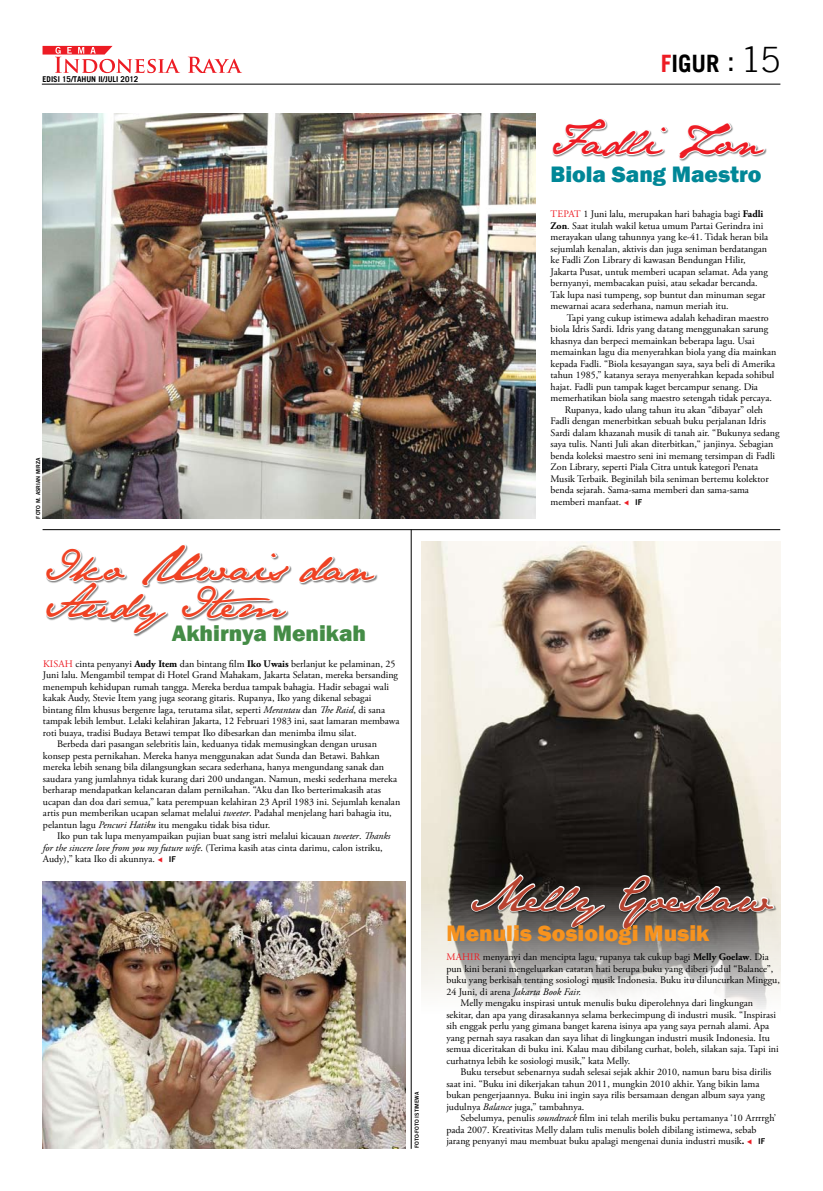
<style>
.page{position:relative;width:823px;height:1191px;background:#fff}
.page>*{position:absolute;margin:0;border:0;box-sizing:border-box;transform-origin:0 0}
.t1{font:40px/37px "Jane Austen";color:#ef4223}
.t2{font:40px "Jane Austen";color:#b84330}
.t3{font:40px "Jane Austen";color:#ed1c24}
.t4{font:700 24px "Trade Gothic LT";color:#000}
.t5{font:800 23px "Franklin Gothic";color:#f7931e}
.t6{font:800 23px "Franklin Gothic";color:#008797}
.t7{font:800 23px "Franklin Gothic";color:#448c46}
.t8{font:10px/11.5px "Adobe Garamond Pro";color:#000}
.t9{font:italic 10px "Adobe Garamond Pro";color:#000}
.t10{font:10px "Adobe Garamond Pro";color:#ed1c24}
.t11{font:700 8px "Trade Gothic LT";color:#000}
.t12{font:5.5px "Trade Gothic LT Bold Two";color:#000}
.s1{color:#ed1c24}
.s2{font-weight:700}
.s3{font-style:italic}
.s4{font-family:"Trade Gothic LT Bold Two";font-size:8px}
.s5{font-weight:300;font-size:35px}
.s6{font-style:normal}
</style>
<div class="page">
<img style="left:43px;top:113px;width:492px;height:405px">
<img style="left:43px;top:881px;width:362px;height:267px">
<img style="left:421px;top:542px;width:359px;height:467px">
<hr style="left:42px;top:84px;width:738px;height:1px;background:#000">
<svg style="left:42px;top:46px;width:200px;height:27px"></svg>
<hr style="left:43px;top:529px;width:736px;height:1px;background:#000">
<hr style="left:411px;top:529px;width:1px;height:619px;background:#000">
<svg style="left:552px;top:119px;width:116px;height:39px"></svg>
<svg style="left:678px;top:123px;width:87px;height:37px"></svg>
<div style="left:471px;top:874px;width:351px;height:84px;background:#000;opacity:.5"></div>
<svg style="left:469px;top:873px;width:136px;height:56px;background:#686663"></svg>
<svg style="left:617px;top:873px;width:158px;height:57px;background:#716e6b"></svg>
<div style="left:46px;top:544px;width:648px;height:121px;background:#000;opacity:.5"></div>
<svg style="left:297px;top:554px;width:79px;height:31px"></svg>
<svg style="left:46px;top:544px;width:245px;height:91px"></svg>
<p class="t11" style="left:43px;top:74px;width:97px">EDISI 15/TAHUN II/JULI 2012</p>
<p class="t12" style="left:35px;top:518px;width:62px;rotate:-90deg">foto M . Asrian M irza</p>
<h1 class="t1" style="left:43px;top:547px;width:330px">Iko Uwais dan<br>Audy Item</h1>
<h3 class="t7" style="left:172px;top:619px;width:196px">Akhirnya Menikah</h3>
<p class="t8" style="left:43px;top:658px;width:353px"><span class="s1">KIsah</span> cinta penyanyi <span class="s2">Audy Item</span> dan bintang film <span class="s2">Iko Uwais</span> berlanjut ke pelaminan, 25</p>
<p class="t8" style="left:43px;top:670px;width:356px">Juni lalu. Mengambil tempat di Hotel Grand Mahakam, Jakarta Selatan, mereka bersanding</p>
<p class="t8" style="left:43px;top:681px;width:347px">menempuh kehidupan rumah tangga. Mereka berdua tampak bahagia. Hadir sebagai wali</p>
<p class="t8" style="left:43px;top:693px;width:329px">kakak Audy, Stevie Item yang juga seorang gitaris. Rupanya, Iko yang dikenal sebagai</p>
<p class="t8" style="left:43px;top:704px;width:343px">bintang film khusus bergenre laga, terutama silat, seperti <span class="s3">Merantau</span> dan <span class="s3">The Raid</span>, di sana</p>
<p class="t8" style="left:43px;top:716px;width:358px">tampak lebih lembut. Lelaki kelahiran Jakarta, 12 Februari 1983 ini, saat lamaran membawa</p>
<p class="t8" style="left:43px;top:727px;width:315px">roti buaya, tradisi Budaya Betawi tempat Iko dibesarkan dan menimba ilmu silat.</p>
<p class="t8" style="left:57px;top:739px;width:321px">Berbeda dari pasangan selebritis lain, keduanya tidak memusingkan dengan urusan</p>
<p class="t8" style="left:43px;top:750px;width:338px">konsep pesta pernikahan. Mereka hanya menggunakan adat Sunda dan Betawi. Bahkan</p>
<p class="t8" style="left:43px;top:762px;width:342px">mereka lebih senang bila dilangsungkan secara sederhana, hanya mengundang sanak dan</p>
<p class="t8" style="left:43px;top:773px;width:355px">saudara yang jumlahnya tidak kurang dari 200 undangan. Namun, meski sederhana mereka</p>
<p class="t8" style="left:43px;top:785px;width:339px">berharap mendapatkan kelancaran dalam pernikahan. “Aku dan Iko berterimakasih atas</p>
<p class="t8" style="left:43px;top:796px;width:358px">ucapan dan doa dari semua,” kata perempuan kelahiran 23 April 1983 ini. Sejumlah kenalan</p>
<p class="t8" style="left:43px;top:808px;width:350px">artis pun memberikan ucapan selamat melalui <span class="s3">tweeter</span>. Padahal menjelang hari bahagia itu,</p>
<p class="t8" style="left:43px;top:819px;width:229px">pelantun lagu <span class="s3">Pencuri Hatiku</span> itu mengaku tidak bisa tidur.</p>
<p class="t8" style="left:57px;top:831px;width:335px">Iko pun tak lupa menyampaikan pujian buat sang istri melalui kicauan <span class="s3">tweeter</span>. <span class="s3">Thanks</span></p>
<p class="t8" style="left:43px;top:842px;width:341px"><span class="s3">for the sincere love from you my future wife</span>. (Terima kasih atas cinta darimu, calon istriku,</p>
<p class="t8" style="left:43px;top:854px;width:133px">Audy),” kata Iko di akunnya. <span class="s1">▼</span> <span class="s4">I F</span></p>
<p class="t12" style="left:413px;top:1148px;width:58px;rotate:-90deg">foto-foto istimewa</p>
<h2 class="t4" style="left:660px;top:49px;width:121px"><span class="s1">F</span>IGUR <span class="s5">: 15</span></h2>
<h1 class="t3" style="left:550px;top:117px;width:211px">Fadli Zon</h1>
<h3 class="t6" style="left:550px;top:159px;width:212px">Biola Sang Maestro</h3>
<p class="t8" style="left:550px;top:208px;width:219px"><span class="s1">Tepat</span> 1 Juni lalu, merupakan hari bahagia bagi <span class="s2">Fadli Zon</span>. Saat itulah wakil ketua umum Partai Gerindra ini merayakan ulang tahunnya yang ke-41. Tidak heran bila sejumlah kenalan, aktivis dan juga seniman berdatangan ke Fadli Zon Library di kawasan Bendungan Hilir, Jakarta Pusat, untuk memberi ucapan selamat. Ada yang bernyanyi, membacakan puisi, atau sekadar bercanda.<br>Tak lupa nasi tumpeng, sop buntut dan minuman segar mewarnai acara sederhana, namun meriah itu.</p>
<p class="t8" style="left:566px;top:312px;width:203px">Tapi yang cukup istimewa adalah kehadiran maestro</p>
<p class="t8" style="left:550px;top:323px;width:219px">biola Idris Sardi. Idris yang datang menggunakan sarung</p>
<p class="t8" style="left:550px;top:335px;width:205px">khasnya dan berpeci memainkan beberapa lagu. Usai</p>
<p class="t8" style="left:550px;top:346px;width:227px">memainkan lagu dia menyerahkan biola yang dia mainkan</p>
<p class="t8" style="left:550px;top:358px;width:226px">kepada Fadli. “Biola kesayangan saya, saya beli di Amerika</p>
<p class="t8" style="left:550px;top:369px;width:225px">tahun 1985,” katanya seraya menyerahkan kepada sohibul</p>
<p class="t8" style="left:550px;top:381px;width:209px">hajat. Fadli pun tampak kaget bercampur senang. Dia</p>
<p class="t8" style="left:550px;top:392px;width:223px">memerhatikan biola sang maestro setengah tidak percaya.</p>
<p class="t8" style="left:564px;top:404px;width:200px">Rupanya, kado ulang tahun itu akan “dibayar” oleh</p>
<p class="t8" style="left:550px;top:415px;width:217px">Fadli dengan menerbitkan sebuah buku perjalanan Idris</p>
<p class="t8" style="left:550px;top:427px;width:230px">Sardi dalam khazanah musik di tanah air. “Bukunya sedang</p>
<p class="t8" style="left:550px;top:438px;width:224px">saya tulis. Nanti Juli akan diterbitkan,“ janjinya. Sebagian</p>
<p class="t8" style="left:550px;top:450px;width:226px">benda koleksi maestro seni ini memang tersimpan di Fadli</p>
<p class="t8" style="left:550px;top:461px;width:209px">Zon Library, seperti Piala Citra untuk kategori Penata</p>
<p class="t8" style="left:550px;top:473px;width:219px">Musik Terbaik. Beginilah bila seniman bertemu kolektor</p>
<p class="t8" style="left:550px;top:484px;width:200px">benda sejarah. Sama-sama memberi dan sama-sama</p>
<p class="t8" style="left:550px;top:496px;width:89px">memberi manfaat. <span class="s1">▼</span> <span class="s4">IF</span></p>
<h1 class="t2" style="left:467px;top:873px;width:305px">Melly Goeslaw</h1>
<h3 class="t5" style="left:446px;top:918px;width:264px">Menulis Sosiologi Musik</h3>
<p class="t10" style="left:446px;top:951px;width:23px">Mahir</p>
<p class="t8" style="left:482px;top:951px;width:287px">menyanyi dan mencipta lagu, rupanya tak cukup bagi <span class="s2">Melly Goelaw</span>. Dia</p>
<p class="t8" style="left:446px;top:963px;width:328px">pun kini berani mengeluarkan catatan hati berupa buku yang diberi judul “Balance”,</p>
<p class="t8" style="left:446px;top:974px;width:335px">buku yang berkisah tentang sosiologi musik Indonesia. Buku itu diluncurkan Minggu,</p>
<p class="t9" style="left:446px;top:985px;width:136px"><span class="s6">24 Juni, di arena</span> Jakarta Book Fair.</p>
<p class="t8" style="left:460px;top:997px;width:294px">Melly mengaku inspirasi untuk menulis buku diperolehnya dari lingkungan</p>
<p class="t8" style="left:446px;top:1009px;width:331px">sekitar, dan apa yang dirasakannya selama berkecimpung di industri musik. “Inspirasi</p>
<p class="t8" style="left:446px;top:1020px;width:324px">sih enggak perlu yang gimana banget karena isinya apa yang saya pernah alami. Apa</p>
<p class="t8" style="left:446px;top:1032px;width:325px">yang pernah saya rasakan dan saya lihat di lingkungan industri musik Indonesia. Itu</p>
<p class="t8" style="left:446px;top:1043px;width:333px">semua diceritakan di buku ini. Kalau mau dibilang curhat, boleh, silakan saja. Tapi ini</p>
<p class="t8" style="left:446px;top:1055px;width:185px">curhatnya lebih ke sosiologi musik,” kata Melly.</p>
<p class="t8" style="left:460px;top:1066px;width:312px">Buku tersebut sebenarnya sudah selesai sejak akhir 2010, namun baru bisa dirilis</p>
<p class="t8" style="left:446px;top:1078px;width:314px">saat ini. “Buku ini dikerjakan tahun 2011, mungkin 2010 akhir. Yang bikin lama</p>
<p class="t8" style="left:446px;top:1089px;width:320px">bukan pengerjaannya. Buku ini ingin saya rilis bersamaan dengan album saya yang</p>
<p class="t8" style="left:446px;top:1101px;width:139px">judulnya <span class="s3">Balance</span> juga,” tambahnya.</p>
<p class="t8" style="left:460px;top:1112px;width:317px">Sebelumya, penulis <span class="s3">soundtrack</span> film ini telah merilis buku pertamanya ‘10 Arrrrgh’</p>
<p class="t8" style="left:446px;top:1124px;width:311px">pada 2007. Kreativitas Melly dalam tulis menulis boleh dibilang istimewa, sebab</p>
<p class="t8" style="left:446px;top:1135px;width:319px">jarang penyanyi mau membuat buku apalagi mengenai dunia industri musik<span class="s2">.</span> <span class="s1">▼</span> <span class="s4">I F</span></p>
</div>
